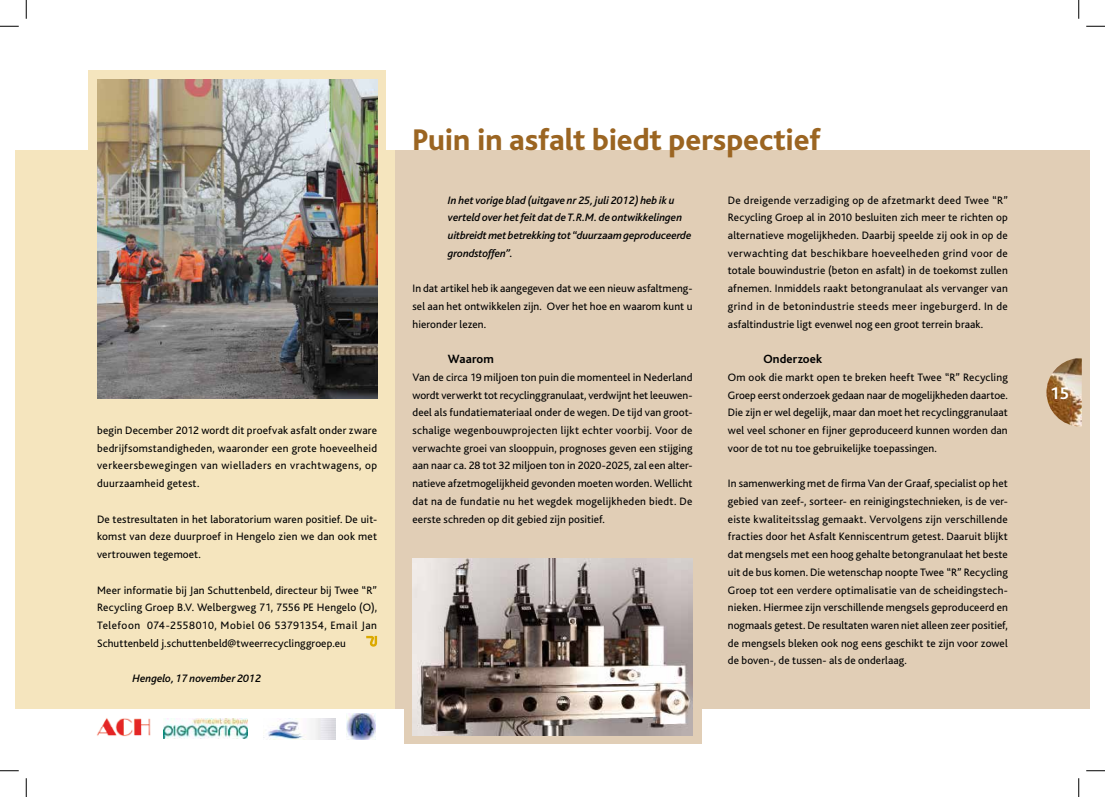
<style>
.page{position:relative;width:1105px;height:797px;background:#fff}
.page>*{position:absolute;margin:0;border:0;box-sizing:border-box;transform-origin:0 0}
.t1{font:800 31.25px "Bliss";letter-spacing:-.005em;color:#9b6522}
.t2{font:700 17.5px "Bliss";color:#fff}
.t3{font:700 12.5px "Bliss";letter-spacing:.01em;color:#000}
.t4{font:11.25px/17.8px "Bliss";letter-spacing:.01em;color:#000;text-align:justify}
.t5{font:italic 500 11.25px/17.8px "Bliss";color:#000}
</style>
<div class="page">
<div style="left:26px;top:150px;width:369px;height:559px;background:#f5e5be"></div>
<div style="left:395px;top:150px;width:694px;height:559px;background:#e1ceb6"></div>
<div style="left:16px;top:150px;width:10px;height:559px;background:#f5e5be"></div>
<div style="left:88px;top:71px;width:298px;height:197px;background:#f5e5be"></div>
<div style="left:404px;top:547px;width:297px;height:197px;background:#e1ceb6"></div>
<img style="left:412px;top:558px;width:280px;height:177px">
<img style="left:347px;top:713px;width:28px;height:26px">
<img style="left:263px;top:718px;width:72px;height:21px">
<img style="left:97px;top:718px;width:54px;height:19px">
<img style="left:164px;top:718px;width:84px;height:20px">
<svg style="left:366px;top:636px;width:11px;height:11px"></svg>
<img style="left:97px;top:79px;width:280px;height:319px">
<img style="left:1046px;top:358px;width:36px;height:68px">
<svg style="left:0;top:25px;width:19px;height:2px"></svg>
<svg style="left:1086px;top:25px;width:19px;height:2px"></svg>
<svg style="left:0;top:770px;width:19px;height:1px"></svg>
<svg style="left:1086px;top:770px;width:19px;height:1px"></svg>
<svg style="left:25px;top:0;width:2px;height:19px"></svg>
<svg style="left:25px;top:778px;width:2px;height:19px"></svg>
<svg style="left:1078px;top:0;width:1px;height:19px"></svg>
<svg style="left:1078px;top:778px;width:1px;height:19px"></svg>
<p class="t4" style="left:97px;top:421px;width:281px">begin December 2012 wordt dit proefvak asfalt onder zware bedrijfsomstandigheden, waaronder een grote hoeveelheid verkeersbewegingen van wielladers en vrachtwagens, op duurzaamheid getest.</p>
<p class="t4" style="left:97px;top:510px;width:281px">De testresultaten in het laboratorium waren positief. De uit&shy;komst van deze duurproef in Hengelo zien we dan ook met vertrouwen tegemoet.</p>
<p class="t4" style="left:97px;top:581px;width:281px">Meer informatie bij Jan Schuttenbeld, directeur bij Twee “R” Recycling Groep B.V. Welbergweg 71, 7556 PE Hengelo (O), Telefoon 074-2558010, Mobiel 06 53791354, Email Jan Schuttenbeld j.schuttenbeld@tweerrecyclinggroep.eu</p>
<p class="t5" style="left:133px;top:669px;width:130px">Hengelo, 17 november 2012</p>
<h1 class="t1" style="left:412px;top:124px;width:410px">Puin in asfalt biedt perspectief</h1>
<p class="t5" style="left:448px;top:191px;width:245px">In het vorige blad (uitgave nr 25, juli 2012) heb ik u verteld over het feit dat de T.R.M. de ontwikkelingen uitbreidt met betrekking tot “duurzaam geproduceerde grondstoffen”.</p>
<p class="t4" style="left:412px;top:280px;width:281px">In dat artikel heb ik aangegeven dat we een nieuw asfaltmeng&shy;sel aan het ontwikkelen zijn. Over het hoe en waarom kunt u hieronder lezen.</p>
<p class="t3" style="left:448px;top:352px;width:47px">Waarom</p>
<p class="t4" style="left:412px;top:368px;width:281px">Van de circa 19 miljoen ton puin die momenteel in Nederland wordt verwerkt tot recyclinggranulaat, verdwijnt het leeuwen&shy;deel als fundatiemateriaal onder de wegen. De tijd van groot&shy;schalige wegenbouwprojecten lijkt echter voorbij. Voor de verwachte groei van slooppuin, prognoses geven een stijging aan naar ca. 28 tot 32 miljoen ton in 2020-2025, zal een alter&shy;natieve afzetmogelijkheid gevonden moeten worden. Wellicht dat na de fundatie nu het wegdek mogelijkheden biedt. De eerste schreden op dit gebied zijn positief.</p>
<p class="t4" style="left:728px;top:191px;width:281px">De dreigende verzadiging op de afzetmarkt deed Twee “R” Recycling Groep al in 2010 besluiten zich meer te richten op alternatieve mogelijkheden. Daarbij speelde zij ook in op de verwachting dat beschikbare hoeveelheden grind voor de totale bouwindustrie (beton en asfalt) in de toekomst zullen afnemen. Inmiddels raakt betongranulaat als vervanger van grind in de betonindustrie steeds meer ingeburgerd. In de asfaltindustrie ligt evenwel nog een groot terrein braak.</p>
<p class="t3" style="left:763px;top:352px;width:60px">Onderzoek</p>
<p class="t4" style="left:728px;top:368px;width:281px">Om ook die markt open te breken heeft Twee “R” Recycling Groep eerst onderzoek gedaan naar de mogelijkheden daartoe.<br>Die zijn er wel degelijk, maar dan moet het recyclinggranulaat wel veel schoner en fijner geproduceerd kunnen worden dan voor de tot nu toe gebruikelijke toepassingen.</p>
<p class="t4" style="left:728px;top:475px;width:281px">In samenwerking met de firma Van der Graaf, specialist op het gebied van zeef-, sorteer- en reinigingstechnieken, is de ver&shy;eiste kwaliteitsslag gemaakt. Vervolgens zijn verschillende fracties door het Asfalt Kenniscentrum getest. Daaruit blijkt dat mengsels met een hoog gehalte betongranulaat het beste uit de bus komen. Die wetenschap noopte Twee “R” Recycling Groep tot een verdere optimalisatie van de scheidingstech&shy;nieken. Hiermee zijn verschillende mengsels geproduceerd en nogmaals getest. De resultaten waren niet alleen zeer positief, de mengsels bleken ook nog eens geschikt te zijn voor zowel de boven-, de tussen- als de onderlaag.</p>
<h2 class="t2" style="left:1050px;top:383px;width:20px">15</h2>
</div>
